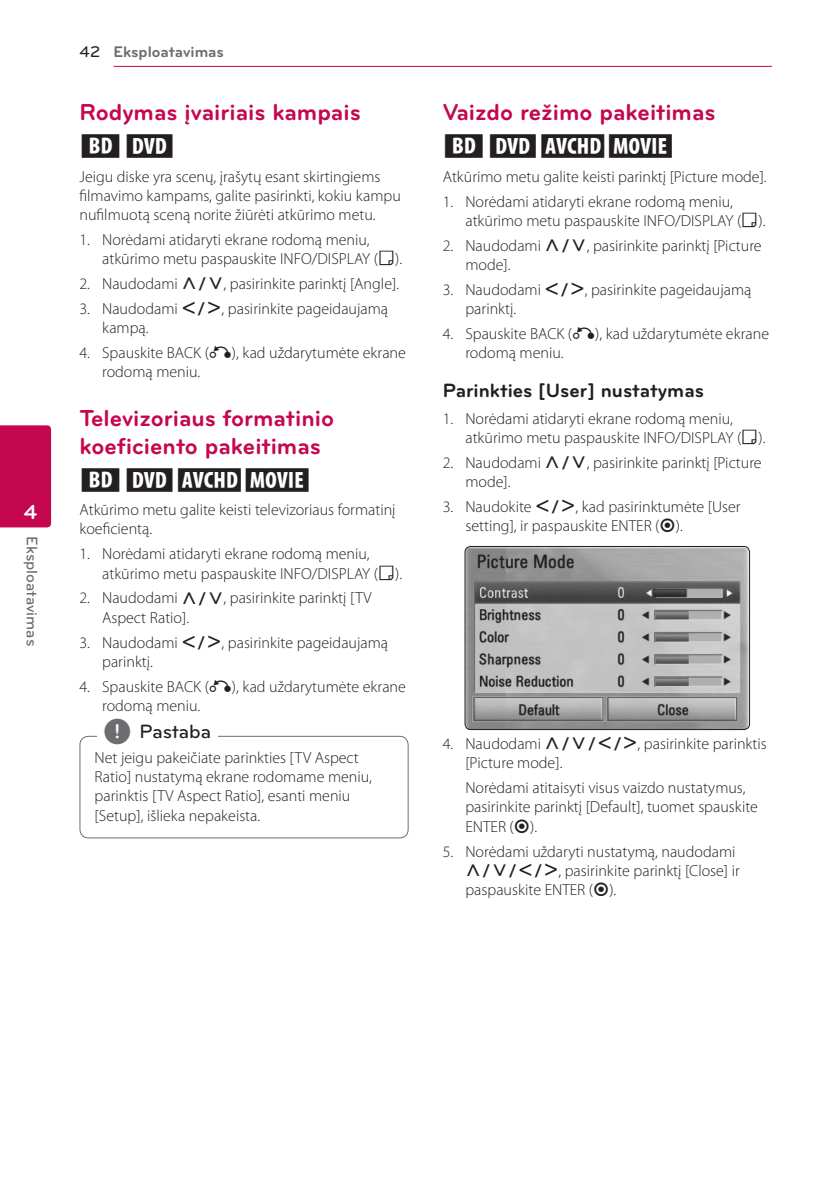
<style>
.page{position:relative;width:840px;height:1191px;background:#fff}
.page>*{position:absolute;margin:0;border:0;box-sizing:border-box;transform-origin:0 0}
.Title_2{font:700 24px/28px "Bryant LG";color:#c50750}
.Content_text_Light{font:24px "UPSYS Common";color:#231f20}
.t1{font:700 21px "Bryant LG";color:#fff}
.Title_3{font:700 20px "Bryant LG";color:#231f20}
.t2{font:500 20px "Bryant LG";color:#231f20}
.Content_text_Num{font:300 16px/19.2px "Myriad Pro";color:#231f20}
.Content_text_Light-2{font:300 16px/19.2px "Myriad Pro";color:#231f20}
.t3{font:700 16px "Bryant LG";color:#6c6d70}
.t4{font:500 16px "Bryant LG";color:#6c6d70}
.s1{font-weight:500;color:#231f20}
.s2{font-family:"UPSYS Common";font-weight:400}
.s3{font-family:"UPSYS Common";font-weight:400;font-size:30px;color:#6c6d70}
</style>
<div class="page">
<hr style="left:113px;top:66px;width:658px;height:1px;background:#c50750">
<div style="left:0;top:425px;width:51px;height:102px;background:#c50750"></div>
<div style="left:79px;top:736px;width:329px;height:102px;border:1px solid #6c6d70;border-radius:9px"></div>
<div style="left:97px;top:728px;width:121px;height:20px;background:#fff"></div>
<img style="left:466px;top:546px;width:283px;height:183px">
<div style="left:464px;top:546px;width:285px;height:184px;border:1px solid #231f20;border-radius:6px"></div>
<h2 class="t1" style="left:24px;top:499px;width:15px">4</h2>
<p class="t4" style="left:42px;top:536px;width:112px;rotate:90deg">Eksploatavimas</p>
<p class="t3" style="left:79px;top:42px;width:146px"><span class="s1">42</span> Eksploatavimas</p>
<p class="Title_2" style="left:79px;top:98px;width:282px">Rodymas įvairiais kampais</p>
<p class="Content_text_Light" style="left:79px;top:132px;width:98px">ER</p>
<p class="Content_text_Light-2" style="left:79px;top:167px;width:323px">Jeigu diske yra scenų, įrašytų esant skirtingiems filmavimo kampams, galite pasirinkti, kokiu kampu nufilmuotą sceną norite žiūrėti atkūrimo metu.</p>
<p class="Content_text_Num" style="left:102px;top:230px;width:301px;text-indent:-23px">1. Norėdami atidaryti ekrane rodomą meniu, atkūrimo metu paspauskite INFO/DISPLAY (<span class="s2">M</span>).</p>
<p class="Content_text_Num" style="left:79px;top:274px;width:321px">2. Naudodami <span class="s2">W/S</span>, pasirinkite parinktį [Angle].</p>
<p class="Content_text_Num" style="left:102px;top:299px;width:287px;text-indent:-23px">3. Naudodami <span class="s2">A/D</span>, pasirinkite pageidaujamą kampą.</p>
<p class="Content_text_Num" style="left:102px;top:343px;width:305px;text-indent:-23px">4. Spauskite BACK (<span class="s2">X</span>), kad uždarytumėte ekrane rodomą meniu.</p>
<p class="Title_2" style="left:79px;top:404px;width:256px">Televizoriaus formatinio koeficiento pakeitimas</p>
<p class="Content_text_Light" style="left:79px;top:465px;width:234px">EROY</p>
<p class="Content_text_Light-2" style="left:79px;top:500px;width:317px">Atkūrimo metu galite keisti televizoriaus formatinį koeficientą.</p>
<p class="Content_text_Num" style="left:102px;top:544px;width:301px;text-indent:-23px">1. Norėdami atidaryti ekrane rodomą meniu, atkūrimo metu paspauskite INFO/DISPLAY (<span class="s2">M</span>).</p>
<p class="Content_text_Num" style="left:102px;top:588px;width:271px;text-indent:-23px">2. Naudodami <span class="s2">W/S</span>, pasirinkite parinktį [TV<br>Aspect Ratio].</p>
<p class="Content_text_Num" style="left:102px;top:632px;width:287px;text-indent:-23px">3. Naudodami <span class="s2">A/D</span>, pasirinkite pageidaujamą parinktį.</p>
<p class="Content_text_Num" style="left:102px;top:676px;width:305px;text-indent:-23px">4. Spauskite BACK (<span class="s2">X</span>), kad uždarytumėte ekrane rodomą meniu.</p>
<p class="Content_text_Light-2" style="left:95px;top:748px;width:279px">Net jeigu pakeičiate parinkties [TV Aspect Ratio] nustatymą ekrane rodomame meniu, parinktis [TV Aspect Ratio], esanti meniu [Setup], išlieka nepakeista.</p>
<p class="t2" style="left:103px;top:719px;width:109px"><span class="s3">,</span> Pastaba</p>
<p class="Title_2" style="left:442px;top:98px;width:274px">Vaizdo režimo pakeitimas</p>
<p class="Content_text_Light" style="left:442px;top:132px;width:234px">EROY</p>
<p class="Content_text_Light-2" style="left:442px;top:167px;width:325px">Atkūrimo metu galite keisti parinktį [Picture mode].</p>
<p class="Content_text_Num" style="left:465px;top:191px;width:301px;text-indent:-23px">1. Norėdami atidaryti ekrane rodomą meniu, atkūrimo metu paspauskite INFO/DISPLAY (<span class="s2">M</span>).</p>
<p class="Content_text_Num" style="left:465px;top:235px;width:298px;text-indent:-23px">2. Naudodami <span class="s2">W/S</span>, pasirinkite parinktį [Picture mode].</p>
<p class="Content_text_Num" style="left:465px;top:280px;width:287px;text-indent:-23px">3. Naudodami <span class="s2">A/D</span>, pasirinkite pageidaujamą parinktį.</p>
<p class="Content_text_Num" style="left:465px;top:324px;width:305px;text-indent:-23px">4. Spauskite BACK (<span class="s2">X</span>), kad uždarytumėte ekrane rodomą meniu.</p>
<p class="Title_3" style="left:442px;top:378px;width:262px">Parinkties [User] nustatymas</p>
<p class="Content_text_Num" style="left:465px;top:409px;width:301px;text-indent:-23px">1. Norėdami atidaryti ekrane rodomą meniu, atkūrimo metu paspauskite INFO/DISPLAY (<span class="s2">M</span>).</p>
<p class="Content_text_Num" style="left:465px;top:453px;width:298px;text-indent:-23px">2. Naudodami <span class="s2">W/S</span>, pasirinkite parinktį [Picture mode].</p>
<p class="Content_text_Num" style="left:465px;top:497px;width:276px;text-indent:-23px">3. Naudokite <span class="s2">A/D</span>, kad pasirinktumėte [User setting], ir paspauskite ENTER (<span class="s2">B</span>).</p>
<p class="Content_text_Num" style="left:465px;top:734px;width:302px;text-indent:-23px">4. Naudodami <span class="s2">W/S/A/D</span>, pasirinkite parinktis [Picture mode].</p>
<p class="Content_text_Num" style="left:465px;top:778px;width:294px">Norėdami atitaisyti visus vaizdo nustatymus, pasirinkite parinktį [Default], tuomet spauskite<br>ENTER (<span class="s2">B</span>).</p>
<p class="Content_text_Num" style="left:465px;top:841px;width:276px;text-indent:-23px">5. Norėdami uždaryti nustatymą, naudodami<br><span class="s2">W/S/A/D</span>, pasirinkite parinktį [Close] ir paspauskite ENTER (<span class="s2">B</span>).</p>
</div>
